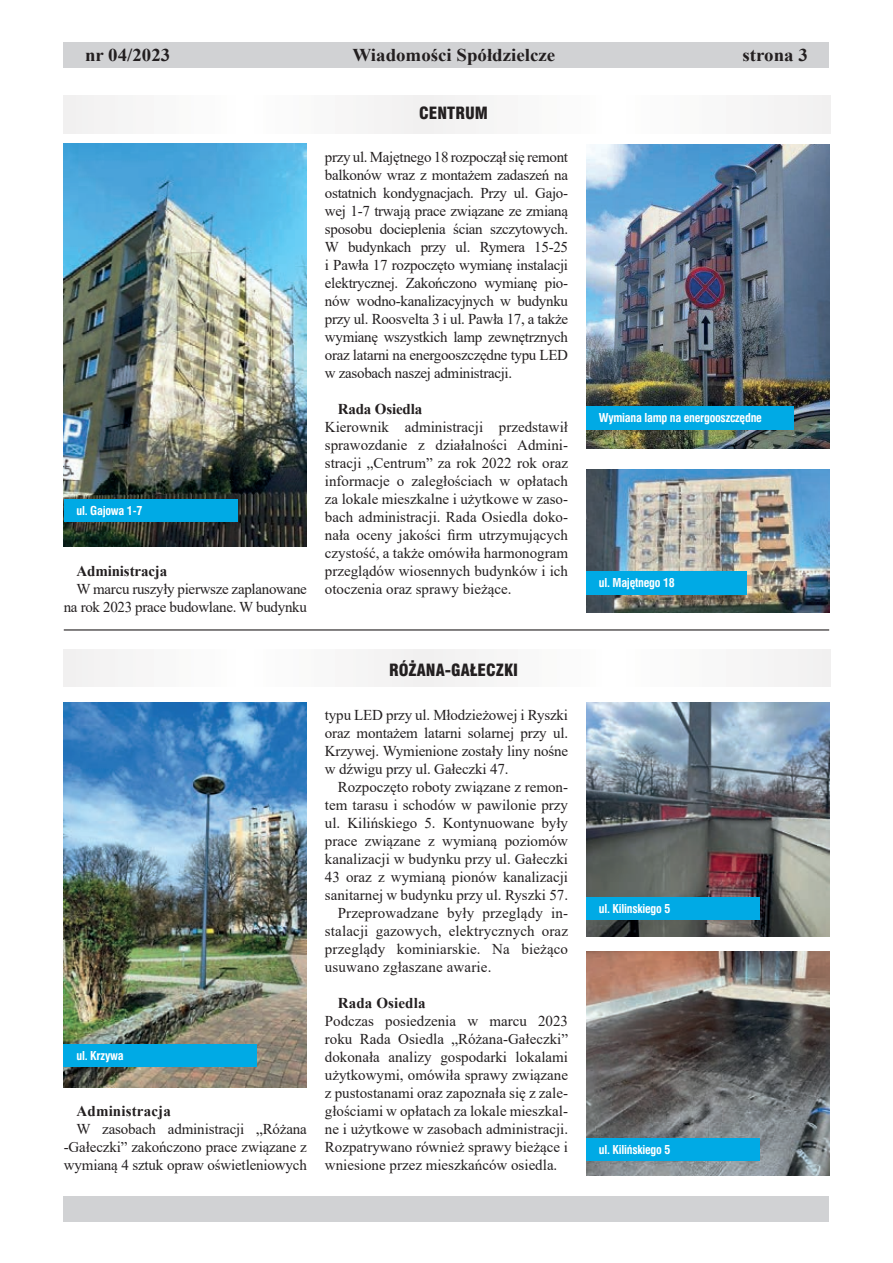
<style>
.page{position:relative;width:893px;height:1263px;background:#fff}
.page>*{position:absolute;margin:0;border:0;box-sizing:border-box;transform-origin:0 0}
.t1{font:700 18px "Times New Roman";color:#231f20;scale:1.05 1}
.t2{font:16.5px "Swis 721 Blk Cn EU";color:#231f20}
.t3{font:15px/18px "Times New Roman";color:#231f20;text-align:justify}
.t4{font:15px/18px "Times New Roman";letter-spacing:-.02em;color:#231f20;text-align:right}
.t5{font:700 15px "Times New Roman";color:#231f20}
.t6{font:700 12px "Swis 721 Cn EU";letter-spacing:-.02em;color:#fff}
</style>
<div class="page">
<div style="left:64px;top:42px;width:765px;height:26px;background:#d1d2d4"></div>
<div style="left:64px;top:1196px;width:765px;height:26px;background:#d1d2d4"></div>
<div style="left:64px;top:95px;width:766px;height:38px;background:#f8f8f8"></div>
<div style="left:64px;top:649px;width:766px;height:38px;background:#f8f8f8"></div>
<img style="left:64px;top:143px;width:243px;height:403px">
<img style="left:586px;top:144px;width:243px;height:304px">
<hr style="left:64px;top:629px;width:765px;height:1px;background:#231f20">
<img style="left:64px;top:702px;width:243px;height:386px">
<div style="left:64px;top:1044px;width:193px;height:23px;background:#00aae5"></div>
<div style="left:64px;top:499px;width:174px;height:23px;background:#00aae5"></div>
<div style="left:586px;top:406px;width:207px;height:24px;background:#00aae5"></div>
<img style="left:586px;top:952px;width:243px;height:224px">
<img style="left:586px;top:702px;width:243px;height:234px">
<div style="left:586px;top:1138px;width:174px;height:23px;background:#00aae5"></div>
<div style="left:586px;top:897px;width:174px;height:23px;background:#00aae5"></div>
<img style="left:586px;top:469px;width:243px;height:143px">
<div style="left:586px;top:572px;width:161px;height:23px;background:#00aae5"></div>
<p class="t1" style="left:85px;top:42px;width:83px">nr 04/2023</p>
<p class="t1" style="left:352px;top:42px;width:195px">Wiadomości Spółdzielcze</p>
<p class="t1" style="left:743px;top:42px;width:64px">strona 3</p>
<p class="t6" style="left:77px;top:503px;width:67px">ul. Gajowa 1-7</p>
<p class="t5" style="left:77px;top:560px;width:92px">Administracja</p>
<p class="t4" style="left:64px;top:580px;width:245px">W marcu ruszyły pierwsze zaplanowane na rok 2023 prace budowlane. W budynku</p>
<p class="t2" style="left:419px;top:103px;width:70px">CENTRUM</p>
<p class="t3" style="left:325px;top:148px;width:245px">przy ul. Majętnego 18 rozpoczął się remont balkonów wraz z montażem zadaszeń na ostatnich kondygnacjach. Przy ul. Gajo&shy;wej 1-7 trwają prace związane ze zmianą sposobu docieplenia ścian szczytowych.<br>W budynkach przy ul. Rymera 15-25 i Pawła 17 rozpoczęto wymianę instalacji elektrycznej. Zakończono wymianę pio&shy;nów wodno-kanalizacyjnych w budynku przy ul. Roosvelta 3 i ul. Pawła 17, a także wymianę wszystkich lamp zewnętrznych oraz latarni na energooszczędne typu LED w zasobach naszej administracji.</p>
<p class="t5" style="left:338px;top:398px;width:86px">Rada Osiedla</p>
<p class="t3" style="left:325px;top:418px;width:245px">Kierownik administracji przedstawił sprawozdanie z działalności Admini&shy;stracji „Centrum” za rok 2022 rok oraz informacje o zaległościach w opłatach za lokale mieszkalne i użytkowe w zaso&shy;bach administracji. Rada Osiedla doko&shy;nała oceny jakości firm utrzymujących czystość, a także omówiła harmonogram przeglądów wiosennych budynków i ich otoczenia oraz sprawy bieżące.</p>
<p class="t6" style="left:77px;top:1048px;width:48px">ul. Krzywa</p>
<p class="t5" style="left:77px;top:1100px;width:96px">Administracja</p>
<p class="t3" style="left:64px;top:1120px;width:245px;text-indent:13px">W zasobach administracji „Różana -Gałeczki” zakończono prace związane z wymianą 4 sztuk opraw oświetleniowych</p>
<p class="t2" style="left:389px;top:660px;width:130px">RÓŻANA-GAŁECZKI</p>
<p class="t3" style="left:325px;top:706px;width:245px">typu LED przy ul. Młodzieżowej i Ryszki oraz montażem latarni solarnej przy ul.<br>Krzywej. Wymienione zostały liny nośne w dźwigu przy ul. Gałeczki 47.</p>
<p class="t3" style="left:338px;top:778px;width:232px">Rozpoczęto roboty związane z remon-</p>
<p class="t3" style="left:325px;top:796px;width:245px">tem tarasu i schodów w pawilonie przy</p>
<p class="t3" style="left:325px;top:814px;width:245px">ul. Kilińskiego 5. Kontynuowane były</p>
<p class="t3" style="left:325px;top:832px;width:245px">prace związane z wymianą poziomów</p>
<p class="t3" style="left:325px;top:850px;width:245px">kanalizacji w budynku przy ul. Gałeczki</p>
<p class="t3" style="left:325px;top:868px;width:245px">43 oraz z wymianą pionów kanalizacji</p>
<p class="t3" style="left:325px;top:886px;width:245px">sanitarnej w budynku przy ul. Ryszki 57.</p>
<p class="t3" style="left:338px;top:904px;width:232px">Przeprowadzane były przeglądy in-</p>
<p class="t3" style="left:325px;top:922px;width:245px">stalacji gazowych, elektrycznych oraz</p>
<p class="t3" style="left:325px;top:940px;width:245px">przeglądy kominiarskie. Na bieżąco</p>
<p class="t3" style="left:325px;top:958px;width:168px">usuwano zgłaszane awarie.</p>
<p class="t5" style="left:338px;top:992px;width:89px">Rada Osiedla</p>
<p class="t3" style="left:325px;top:1012px;width:245px">Podczas posiedzenia w marcu 2023 roku Rada Osiedla „Różana-Gałeczki” dokonała analizy gospodarki lokalami użytkowymi, omówiła sprawy związane z pustostanami oraz zapoznała się z zale&shy;głościami w opłatach za lokale mieszkal&shy;ne i użytkowe w zasobach administracji.<br>Rozpatrywano również sprawy bieżące i wniesione przez mieszkańców osiedla.</p>
<p class="t6" style="left:599px;top:410px;width:165px">Wymiana lamp na energooszczędne</p>
<p class="t6" style="left:599px;top:575px;width:78px">ul. Majętnego 18</p>
<p class="t6" style="left:599px;top:901px;width:73px">ul. Kilinskiego 5</p>
<p class="t6" style="left:599px;top:1142px;width:73px">ul. Kilińskiego 5</p>
</div>
